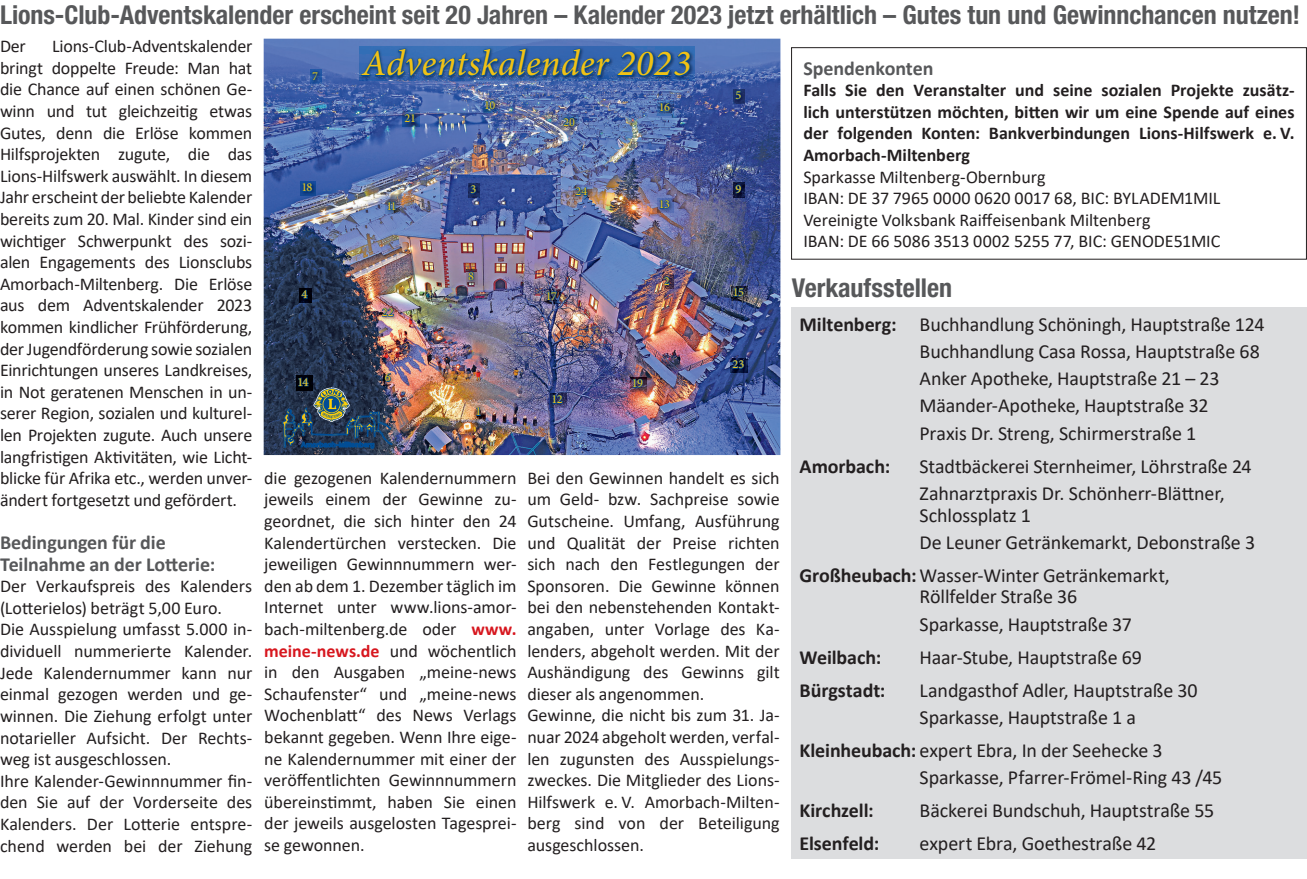
<style>
.page{position:relative;width:1307px;height:879px;background:#fff}
.page>*{position:absolute;margin:0;border:0;box-sizing:border-box;transform-origin:0 0}
.t1{font:italic 500 36.8px "Minion Pro";letter-spacing:.005em;color:#f0c116}
.t2{font:700 condensed 26px "Helvetica Neue LT Std";color:#57585a}
.t3{font:20px/27.2px "Calibri";letter-spacing:-.005em;color:#231f20}
.t4{font:700 20px/21.6px "Calibri";letter-spacing:-.005em;color:#57585a}
.t5{font:700 20px "Calibri";letter-spacing:-.005em;color:#231f20}
.t6{font:18px/21.6px "Calibri";letter-spacing:-.005em;color:#231f20}
.t7{font:700 18px/21.6px "Calibri";color:#231f20;text-align:justify}
.t8{font:500 12.2px "Minion Pro";letter-spacing:-.05em;color:#f0c116}
.s1{font-weight:700}
.s2{font-weight:700;color:#d7171f}
</style>
<div class="page">
<div style="left:791px;top:47px;width:516px;height:213px;border:1px solid #231f20"></div>
<img style="left:264px;top:39px;width:516px;height:416px">
<img style="left:359px;top:47px;width:335px;height:33px">
<svg style="left:360px;top:39px;width:331px;height:39px"></svg>
<img style="left:403px;top:112px;width:16px;height:14px">
<svg style="left:404px;top:112px;width:12px;height:11px"></svg>
<img style="left:561px;top:116px;width:18px;height:14px">
<div style="left:569px;top:117px;width:6px;height:9px;border:1px solid #014d95;border-radius:50%"></div>
<svg style="left:562px;top:117px;width:12px;height:9px"></svg>
<img style="left:658px;top:101px;width:16px;height:14px">
<svg style="left:659px;top:102px;width:11px;height:10px"></svg>
<img style="left:483px;top:99px;width:16px;height:14px">
<div style="left:489px;top:100px;width:6px;height:9px;border:1px solid #014d95;border-radius:50%"></div>
<svg style="left:484px;top:99px;width:10px;height:10px"></svg>
<img style="left:310px;top:70px;width:12px;height:14px">
<svg style="left:311px;top:71px;width:8px;height:10px"></svg>
<img style="left:734px;top:89px;width:11px;height:14px">
<svg style="left:735px;top:90px;width:7px;height:10px"></svg>
<img style="left:574px;top:185px;width:17px;height:14px">
<svg style="left:575px;top:186px;width:13px;height:10px"></svg>
<img style="left:300px;top:181px;width:16px;height:14px">
<svg style="left:302px;top:182px;width:11px;height:10px"></svg>
<img style="left:658px;top:198px;width:15px;height:14px">
<svg style="left:659px;top:199px;width:11px;height:10px"></svg>
<img style="left:386px;top:200px;width:14px;height:14px">
<svg style="left:387px;top:200px;width:10px;height:11px"></svg>
<img style="left:734px;top:183px;width:11px;height:14px">
<svg style="left:735px;top:184px;width:7px;height:10px"></svg>
<img style="left:469px;top:183px;width:11px;height:14px">
<svg style="left:470px;top:184px;width:7px;height:10px"></svg>
<img style="left:380px;top:306px;width:17px;height:14px">
<svg style="left:381px;top:307px;width:14px;height:10px"></svg>
<img style="left:545px;top:290px;width:16px;height:14px">
<svg style="left:546px;top:290px;width:11px;height:11px"></svg>
<img style="left:732px;top:286px;width:15px;height:14px">
<svg style="left:733px;top:287px;width:11px;height:10px"></svg>
<img style="left:467px;top:270px;width:11px;height:14px">
<svg style="left:468px;top:271px;width:7px;height:10px"></svg>
<img style="left:300px;top:288px;width:11px;height:14px">
<svg style="left:301px;top:289px;width:7px;height:10px"></svg>
<img style="left:662px;top:275px;width:11px;height:14px">
<svg style="left:663px;top:276px;width:7px;height:10px"></svg>
<img style="left:631px;top:377px;width:16px;height:14px">
<svg style="left:632px;top:378px;width:11px;height:10px"></svg>
<img style="left:551px;top:393px;width:15px;height:14px">
<svg style="left:552px;top:394px;width:11px;height:10px"></svg>
<img style="left:383px;top:371px;width:12px;height:15px">
<svg style="left:282px;top:372px;width:110px;height:76px"></svg>
<img style="left:475px;top:405px;width:9px;height:15px">
<svg style="left:476px;top:406px;width:5px;height:10px"></svg>
<img style="left:730px;top:358px;width:18px;height:14px">
<svg style="left:731px;top:359px;width:13px;height:10px"></svg>
<div style="left:791px;top:307px;width:516px;height:551px;background:#dcdddf"></div>
<h2 class="t2" style="left:0;top:-1px;width:1301px">Lions-Club-Adventskalender erscheint seit 20 Jahren – Kalender 2023 jetzt erhältlich – Gutes tun und Gewinnchancen nutzen!</h2>
<p class="t6" style="left:0;top:35px;width:27px">Der</p>
<p class="t6" style="left:0;top:35px;width:254px;text-align:justify;text-indent:52px">Lions-Club-Adventskalender bringt doppelte Freude: Man hat die Chance auf einen schönen Ge&shy;winn und tut gleichzeitig etwas Gutes, denn die Erlöse kommen Hilfsprojekten zugute, die das Lions-Hilfswerk auswählt. In diesem Jahr erscheint der beliebte Kalender bereits zum 20. Mal. Kinder sind ein wichtiger Schwerpunkt des sozi&shy;alen Engagements des Lionsclubs Amorbach-Miltenberg. Die Erlöse aus dem Adventskalender 2023 kommen kindlicher Frühförderung, der Jugendförderung sowie sozialen Einrichtungen unseres Landkreises, in Not geratenen Menschen in un&shy;serer Region, sozialen und kulturel&shy;len Projekten zugute. Auch unsere langfristigen Aktivitäten, wie Licht&shy;blicke für Afrika etc., werden unver&shy;ändert fortgesetzt und gefördert.</p>
<p class="t4" style="left:0;top:531px;width:217px">Bedingungen für die -Teilnahme an der Lotterie:</p>
<p class="t6" style="left:0;top:575px;width:254px">Der Verkaufspreis des Kalenders (Lotterielos) beträgt 5,00 Euro.<br>Die Ausspielung umfasst 5.000 in&shy;dividuell nummerierte Kalender.<br>Jede Kalendernummer kann nur einmal gezogen werden und ge&shy;winnen. Die Ziehung erfolgt unter notarieller Aufsicht. Der Rechts&shy;weg ist ausgeschlossen.<br>Ihre Kalender-Gewinnnummer fin&shy;den Sie auf der Vorderseite des<br>Kalenders. Der Lotterie entspre&shy;chend werden bei der Ziehung</p>
<h1 class="t1" style="left:362px;top:38px;width:330px">Adventskalender 2023</h1>
<p class="t8" style="left:404px;top:110px;width:13px">21</p>
<p class="t8" style="left:563px;top:113px;width:13px">20</p>
<p class="t4" style="left:803px;top:57px;width:132px">Spendenkonten</p>
<p class="t7" style="left:803px;top:79px;width:493px">Falls Sie den Veranstalter und seine sozialen Projekte zusätz&shy;lich unterstützen möchten, bitten wir um eine Spende auf eines der folgenden Konten: Bankverbindungen Lions-Hilfswerk e. V.<br>Amorbach-Miltenberg</p>
<p class="t6" style="left:803px;top:165px;width:418px">Sparkasse Miltenberg-Obernburg<br>IBAN: DE 37 7965 0000 0620 0017 68, BIC: BYLADEM1MIL Vereinigte Volksbank Raiffeisenbank Miltenberg<br>IBAN: DE 66 5086 3513 0002 5255 77, BIC: GENODE51MIC</p>
<p class="t8" style="left:312px;top:68px;width:7px">7</p>
<p class="t8" style="left:735px;top:87px;width:7px">5</p>
<p class="t8" style="left:484px;top:96px;width:13px">10</p>
<p class="t8" style="left:659px;top:99px;width:13px">16</p>
<p class="t8" style="left:301px;top:179px;width:12px">18</p>
<p class="t8" style="left:470px;top:181px;width:7px">3</p>
<p class="t8" style="left:735px;top:181px;width:7px">9</p>
<p class="t8" style="left:575px;top:183px;width:13px">24</p>
<p class="t8" style="left:387px;top:197px;width:12px">11</p>
<p class="t8" style="left:659px;top:196px;width:13px">13</p>
<p class="t8" style="left:468px;top:267px;width:7px">8</p>
<p class="t8" style="left:664px;top:272px;width:7px">2</p>
<h2 class="t2" style="left:792px;top:272px;width:162px">Verkaufsstellen</h2>
<p class="t8" style="left:546px;top:287px;width:13px">17</p>
<p class="t8" style="left:733px;top:284px;width:13px">15</p>
<p class="t8" style="left:302px;top:286px;width:7px">4</p>
<p class="t8" style="left:382px;top:304px;width:13px">22</p>
<p class="t3" style="left:919px;top:310px;width:347px;text-indent:-120px"><span class="s1">Miltenberg:</span> Buchhandlung Schöningh, Hauptstraße 124<br>Buchhandlung Casa Rossa, Hauptstraße 68<br>Anker Apotheke, Hauptstraße 21 – 23<br>Mäander-Apotheke, Hauptstraße 32<br>Praxis Dr. Streng, Schirmerstraße 1</p>
<p class="t5" style="left:799px;top:452px;width:92px">Amorbach:</p>
<p class="t3" style="left:919px;top:452px;width:334px">Stadtbäckerei Sternheimer, Löhrstraße 24<br>Zahnarztpraxis Dr. Schönherr-Blättner,</p>
<p class="t3" style="left:919px;top:501px;width:337px">Schlossplatz 1<br>De Leuner Getränkemarkt, Debonstraße 3</p>
<p class="t3" style="left:919px;top:564px;width:252px;line-height:21.6px;text-indent:-120px"><span class="s1">Großheubach:</span>Wasser-Winter Getränkemarkt,<br>Röllfelder Straße 36</p>
<p class="t3" style="left:919px;top:610px;width:214px">Sparkasse, Hauptstraße 37</p>
<p class="t5" style="left:799px;top:643px;width:83px">Weilbach:</p>
<p class="t3" style="left:919px;top:643px;width:224px">Haar-Stube, Hauptstraße 69</p>
<p class="t5" style="left:799px;top:676px;width:87px">Bürgstadt:</p>
<p class="t3" style="left:919px;top:676px;width:280px">Landgasthof Adler, Hauptstraße 30<br>Sparkasse, Hauptstraße 1 a</p>
<p class="t3" style="left:919px;top:736px;width:304px;text-indent:-120px"><span class="s1">Kleinheubach:</span> expert Ebra, In der Seehecke 3<br>Sparkasse, Pfarrer-Frömel-Ring 43 /45</p>
<p class="t5" style="left:799px;top:796px;width:76px">Kirchzell:</p>
<p class="t3" style="left:919px;top:796px;width:296px">Bäckerei Bundschuh, Hauptstraße 55</p>
<p class="t5" style="left:799px;top:829px;width:81px">Elsenfeld:</p>
<p class="t3" style="left:919px;top:829px;width:238px">expert Ebra, Goethestraße 42</p>
<p class="t8" style="left:732px;top:356px;width:13px">23</p>
<p class="t8" style="left:385px;top:369px;width:7px">6</p>
<p class="t8" style="left:297px;top:374px;width:12px">14</p>
<p class="t8" style="left:632px;top:375px;width:13px">19</p>
<p class="t8" style="left:552px;top:391px;width:13px">12</p>
<p class="t8" style="left:475px;top:403px;width:7px">1</p>
<p class="t6" style="left:264px;top:466px;width:254px;text-align:justify">die gezogenen Kalendernummern jeweils einem der Gewinne zu&shy;geordnet, die sich hinter den 24<br>Kalendertürchen verstecken. Die jeweiligen Gewinnnummern wer&shy;den ab dem 1. Dezember täglich im Internet unter www.lions-amor&shy;bach-miltenberg.de oder <span class="s2">www. meine-news.de</span> und wöchentlich in den Ausgaben „meine-news Schaufenster“ und „meine-news Wochenblatt“ des News Verlags bekannt gegeben. Wenn Ihre eige&shy;ne Kalendernummer mit einer der veröffentlichten Gewinnnummern übereinstimmt, haben Sie einen der jeweils ausgelosten Tagesprei&shy;se gewonnen.</p>
<p class="t6" style="left:527px;top:466px;width:254px">Bei den Gewinnen handelt es sich um Geld- bzw. Sachpreise sowie<br>Gutscheine. Umfang, Ausführung und Qualität der Preise richten sich nach den Festlegungen der<br>Sponsoren. Die Gewinne können bei den nebenstehenden Kontakt&shy;angaben, unter Vorlage des Ka&shy;lenders, abgeholt werden. Mit der<br>Aushändigung des Gewinns gilt dieser als angenommen.<br>Gewinne, die nicht bis zum 31. Ja&shy;nuar 2024 abgeholt werden, verfal&shy;len zugunsten des Ausspielungs&shy;zweckes. Die Mitglieder des Lions-<br>Hilfswerk e. V. Amorbach-Milten&shy;berg sind von der Beteiligung ausgeschlossen.</p>
</div>
